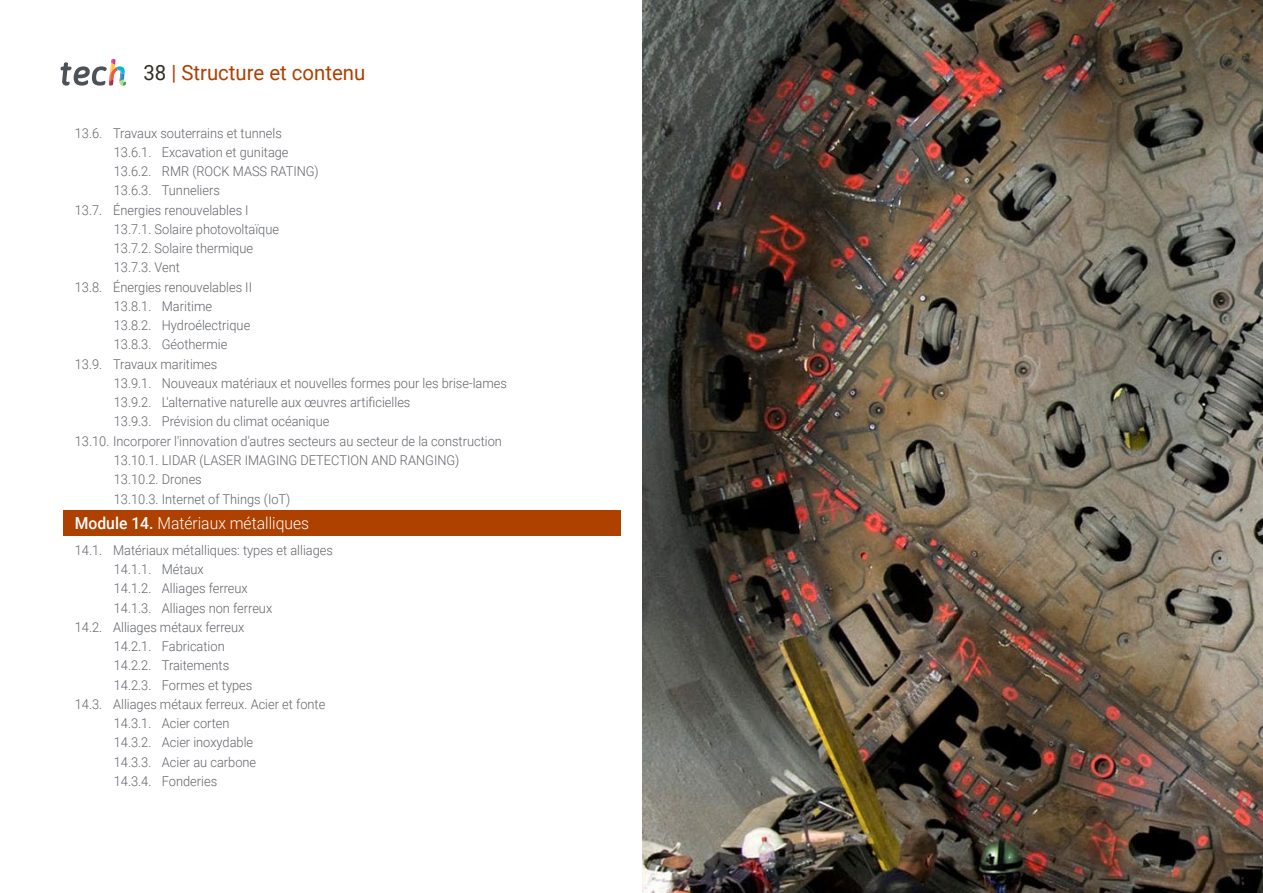
<style>
.page{position:relative;width:1263px;height:893px;background:#fff}
.page>*{position:absolute;margin:0;border:0;box-sizing:border-box;transform-origin:0 0}
.t1{font:21px "Roboto";color:#ae4000}
.t2{font:300 16.5px "Roboto";color:#fff;scale:.95 1}
.t3{font:300 13.5px "Roboto";color:#61646a;scale:.95 1}
.s1{color:#312e20}
.s2{font-weight:500}
</style>
<div class="page">
<div style="left:64px;top:510px;width:557px;height:25px;background:#ae4000"></div>
<svg style="left:61px;top:59px;width:65px;height:27px"></svg>
<img style="left:642px;top:0;width:621px;height:893px">
<h1 class="t1" style="left:144px;top:57px;width:223px"><span class="s1">38</span> | Structure et contenu</h1>
<p class="t3" style="left:75px;top:123px;width:219px">13.6. Travaux souterrains et tunnels</p>
<p class="t3" style="left:114px;top:143px;width:185px">13.6.1. Excavation et gunitage</p>
<p class="t3" style="left:114px;top:162px;width:217px">13.6.2. RMR (ROCK MASS RATING)</p>
<p class="t3" style="left:114px;top:181px;width:113px">13.6.3. Tunneliers</p>
<p class="t3" style="left:75px;top:200px;width:184px">13.7. Énergies renouvelables I</p>
<p class="t3" style="left:114px;top:220px;width:175px">13.7.1. Solaire photovoltaïque</p>
<p class="t3" style="left:114px;top:239px;width:148px">13.7.2. Solaire thermique</p>
<p class="t3" style="left:114px;top:258px;width:71px">13.7.3. Vent</p>
<p class="t3" style="left:75px;top:277px;width:188px">13.8. Énergies renouvelables II</p>
<p class="t3" style="left:114px;top:297px;width:105px">13.8.1. Maritime</p>
<p class="t3" style="left:114px;top:316px;width:145px">13.8.2. Hydroélectrique</p>
<p class="t3" style="left:114px;top:335px;width:121px">13.8.3. Géothermie</p>
<p class="t3" style="left:75px;top:354px;width:152px">13.9. Travaux maritimes</p>
<p class="t3" style="left:114px;top:374px;width:415px">13.9.1. Nouveaux matériaux et nouvelles formes pour les brise-lames</p>
<p class="t3" style="left:114px;top:393px;width:314px">13.9.2. L'alternative naturelle aux œuvres artificielles</p>
<p class="t3" style="left:114px;top:412px;width:228px">13.9.3. Prévision du climat océanique</p>
<p class="t3" style="left:75px;top:431px;width:451px">13.10. Incorporer l'innovation d'autres secteurs au secteur de la construction</p>
<p class="t3" style="left:114px;top:451px;width:365px">13.10.1. LIDAR (LASER IMAGING DETECTION AND RANGING)</p>
<p class="t3" style="left:114px;top:470px;width:94px">13.10.2. Drones</p>
<p class="t3" style="left:114px;top:489px;width:187px">13.10.3. Internet of Things (IoT)</p>
<p class="t2" style="left:75px;top:512px;width:248px"><span class="s2">Module 14.</span> Matériaux métalliques</p>
<p class="t3" style="left:75px;top:540px;width:273px">14.1. Matériaux métalliques: types et alliages</p>
<p class="t3" style="left:114px;top:560px;width:96px">14.1.1. Métaux</p>
<p class="t3" style="left:114px;top:579px;width:143px">14.1.2. Alliages ferreux</p>
<p class="t3" style="left:114px;top:598px;width:168px">14.1.3. Alliages non ferreux</p>
<p class="t3" style="left:75px;top:617px;width:180px">14.2. Alliages métaux ferreux</p>
<p class="t3" style="left:114px;top:637px;width:118px">14.2.1. Fabrication</p>
<p class="t3" style="left:114px;top:656px;width:123px">14.2.2. Traitements</p>
<p class="t3" style="left:114px;top:675px;width:147px">14.2.3. Formes et types</p>
<p class="t3" style="left:75px;top:694px;width:265px">14.3. Alliages métaux ferreux. Acier et fonte</p>
<p class="t3" style="left:114px;top:714px;width:123px">14.3.1. Acier corten</p>
<p class="t3" style="left:114px;top:733px;width:148px">14.3.2. Acier inoxydable</p>
<p class="t3" style="left:114px;top:752px;width:151px">14.3.3. Acier au carbone</p>
<p class="t3" style="left:114px;top:771px;width:110px">14.3.4. Fonderies</p>
</div>
